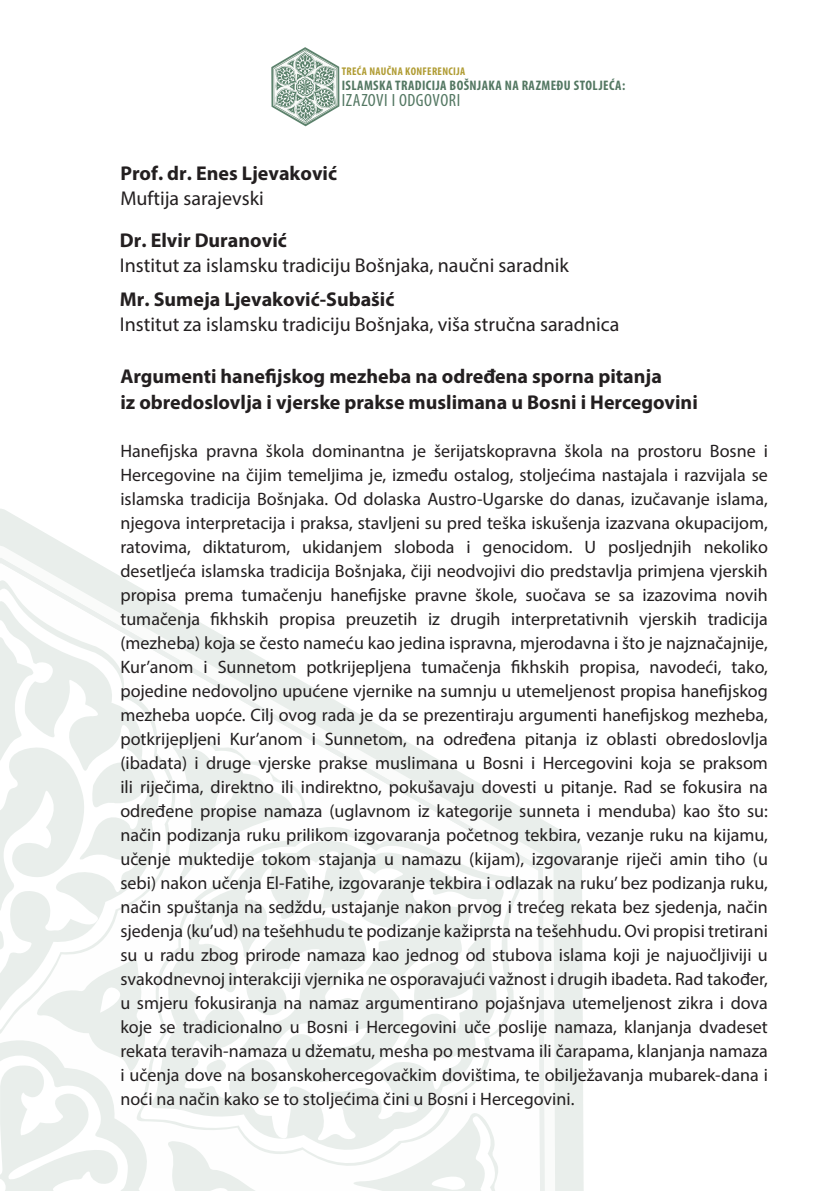
<style>
.page{position:relative;width:840px;height:1191px;background:#fff}
.page>*{position:absolute;margin:0;border:0;box-sizing:border-box;transform-origin:0 0}
.t1{font:20px/25.2px "Myriad Pro";color:#231f20}
.t2{font:700 20px/25.2px "Myriad Pro";color:#231f20}
.t3{font:18px/24px "Myriad Pro";color:#231f20;text-align:justify}
.t4{font:condensed 17.8px "Myriad Pro";letter-spacing:.03em;color:#537762}
.t5{font:700 condensed 13.8px "Myriad Pro";letter-spacing:.03em;color:#537762}
.t6{font:700 condensed 11.2px "Myriad Pro";letter-spacing:.03em;color:#b09c33}
.s1{font-weight:400}
.s2{font-weight:700}
</style>
<div class="page">
<svg style="left:0;top:509px;width:584px;height:682px"></svg>
<svg style="left:0;top:545px;width:556px;height:646px"></svg>
<svg style="left:0;top:558px;width:545px;height:633px"></svg>
<svg style="left:0;top:560px;width:190px;height:53px"></svg>
<svg style="left:0;top:569px;width:186px;height:44px"></svg>
<svg style="left:0;top:582px;width:172px;height:31px"></svg>
<svg style="left:307px;top:807px;width:226px;height:382px"></svg>
<svg style="left:307px;top:814px;width:220px;height:372px"></svg>
<svg style="left:307px;top:822px;width:207px;height:349px"></svg>
<svg style="left:307px;top:850px;width:183px;height:48px;fill:#e9eeeb"></svg>
<svg style="left:307px;top:898px;width:187px;height:244px;fill:#e9eeeb"></svg>
<svg style="left:341px;top:1109px;width:163px;height:82px"></svg>
<svg style="left:0;top:613px;width:307px;height:578px"></svg>
<svg style="left:271px;top:47px;width:68px;height:79px"></svg>
<p class="t6" style="left:341px;top:64px;width:125px">TREĆA NAUČNA KONFERENCIJA</p>
<p class="t5" style="left:341px;top:76px;width:285px">ISLAMSKA TRADICIJA BOŠNJAKA NA RAZMEĐU STOLJEĆA:</p>
<p class="t4" style="left:341px;top:89px;width:120px">IZAZOVI I ODGOVORI</p>
<p class="t2" style="left:120px;top:160px;width:218px">Prof. dr. Enes Ljevaković<br><span class="s1">Muftija sarajevski</span></p>
<p class="t1" style="left:120px;top:227px;width:450px"><span class="s2">Dr. Elvir Duranović<br></span>Institut za islamsku tradiciju Bošnjaka, naučni saradnik</p>
<p class="t1" style="left:120px;top:286px;width:501px"><span class="s2">Mr. Sumeja Ljevaković-Subašić<br></span>Institut za islamsku tradiciju Bošnjaka, viša stručna saradnica</p>
<p class="t2" style="left:120px;top:363px;width:542px">Argumenti hanefijskog mezheba na određena sporna pitanja</p>
<p class="t2" style="left:120px;top:389px;width:578px">iz obredoslovlja i vjerske prakse muslimana u Bosni i Hercegovini</p>
<p class="t3" style="left:120px;top:439px;width:648px">Hanefijska pravna škola dominantna je šerijatskopravna škola na prostoru Bosne i Hercegovine na čijim temeljima je, između ostalog, stoljećima nastajala i razvijala se islamska tradicija Bošnjaka. Od dolaska Austro-Ugarske do danas, izučavanje islama, njegova interpretacija i praksa, stavljeni su pred teška iskušenja izazvana okupacijom, ratovima, diktaturom, ukidanjem sloboda i genocidom. U posljednjih nekoliko desetljeća islamska tradicija Bošnjaka, čiji neodvojivi dio predstavlja primjena vjerskih propisa prema tumačenju hanefijske pravne škole, suočava se sa izazovima novih tumačenja fikhskih propisa preuzetih iz drugih interpretativnih vjerskih tradicija (mezheba) koja se često nameću kao jedina ispravna, mjerodavna i što je najznačajnije, Kur’anom i Sunnetom potkrijepljena tumačenja fikhskih propisa, navodeći, tako, pojedine nedovoljno upućene vjernike na sumnju u utemeljenost propisa hanefijskog mezheba uopće. Cilj ovog rada je da se prezentiraju argumenti hanefijskog mezheba, potkrijepljeni Kur’anom i Sunnetom, na određena pitanja iz oblasti obredoslovlja (ibadata) i druge vjerske prakse muslimana u Bosni i Hercegovini koja se praksom ili riječima, direktno ili indirektno, pokušavaju dovesti u pitanje. Rad se fokusira na određene propise namaza (uglavnom iz kategorije sunneta i menduba) kao što su: način podizanja ruku prilikom izgovaranja početnog tekbira, vezanje ruku na kijamu, učenje muktedije tokom stajanja u namazu (kijam), izgovaranje riječi amin tiho (u sebi) nakon učenja El-Fatihe, izgovaranje tekbira i odlazak na ruku’ bez podizanja ruku, način spuštanja na sedždu, ustajanje nakon prvog i trećeg rekata bez sjedenja, način sjedenja (ku’ud) na tešehhudu te podizanje kažiprsta na tešehhudu. Ovi propisi tretirani su u radu zbog prirode namaza kao jednog od stubova islama koji je najuočljiviji u svakodnevnoj interakciji vjernika ne osporavajući važnost i drugih ibadeta. Rad također, u smjeru fokusiranja na namaz argumentirano pojašnjava utemeljenost zikra i dova koje se tradicionalno u Bosni i Hercegovini uče poslije namaza, klanjanja dvadeset rekata teravih-namaza u džematu, mesha po mestvama ili čarapama, klanjanja namaza i učenja dove na bosanskohercegovačkim dovištima, te obilježavanja mubarek-dana i noći na način kako se to stoljećima čini u Bosni i Hercegovini.</p>
</div>
